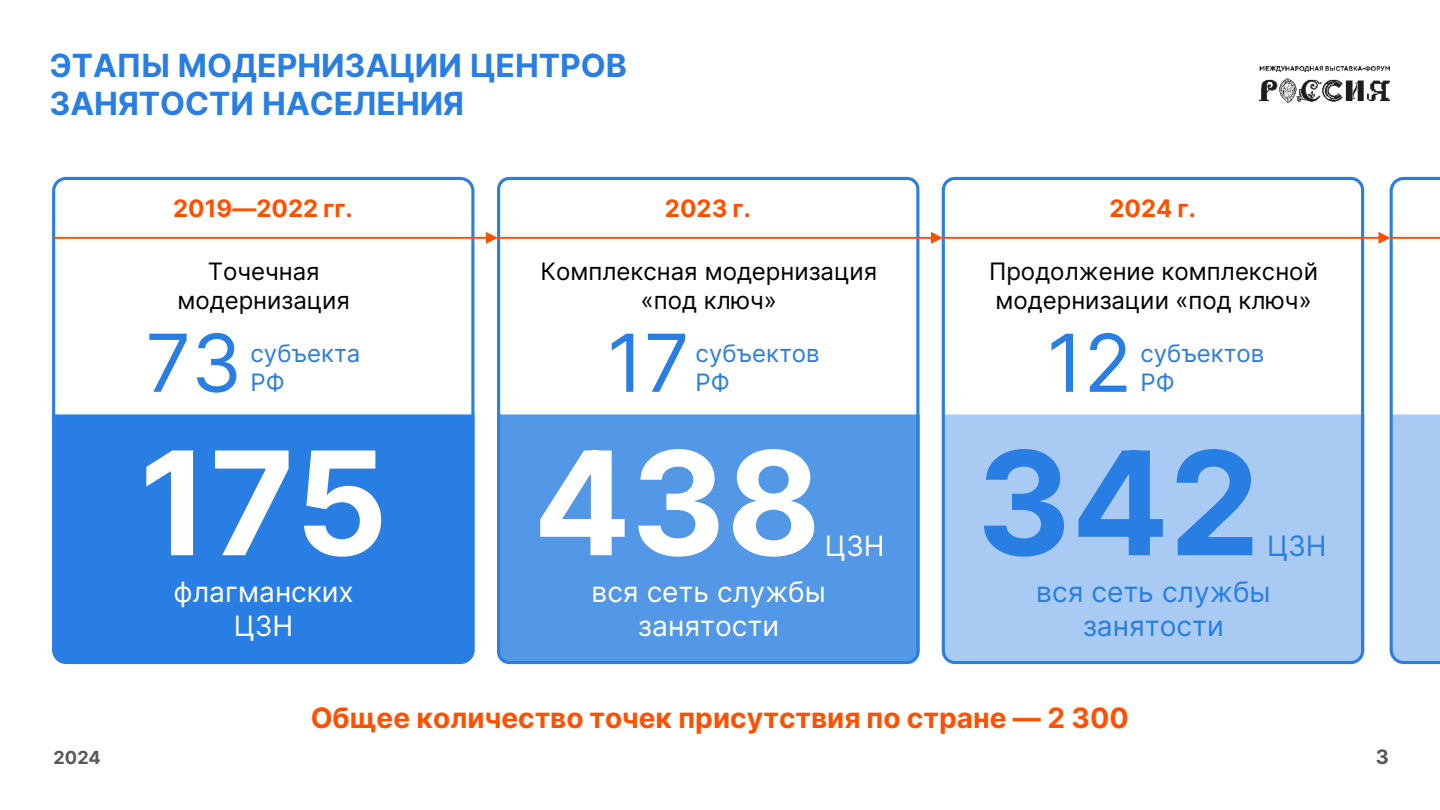
<style>
.page{position:relative;width:1440px;height:810px;background:#fff}
.page>*{position:absolute;margin:0;border:0;box-sizing:border-box;transform-origin:0 0}
.t1{font:700 144px "Inter";color:#fff}
.t2{font:700 144px "Inter";color:#287ee2}
.t3{font:80px "Inter";color:#287ee2}
.t4{font:700 32px/38.4px "Inter";color:#287ee2}
.t5{font:700 28px "Inter";color:#ff5000}
.t6{font:28px/33.6px "Inter";color:#fff;text-align:center}
.t7{font:28px/33.6px "Inter";color:#287ee2;text-align:center}
.t8{font:24px/28.8px "Inter";color:#000;text-align:center}
.t9{font:24px/28.8px "Inter";color:#287ee2}
.t10{font:700 24px "Inter";color:#ff5000}
.t11{font:700 20px "Inter";color:#595959}
.t12{font:700 18px "Inter";color:#595959}
</style>
<div class="page">
<div style="left:56px;top:414px;width:418px;height:246px;background:#287ee2"></div>
<div style="left:52px;top:177px;width:422px;height:487px;border:3px solid #287ee2;border-radius:13px"></div>
<div style="left:501px;top:414px;width:419px;height:246px;background:#5397e7"></div>
<div style="left:497px;top:177px;width:422px;height:487px;border:3px solid #287ee2;border-radius:11px"></div>
<div style="left:946px;top:414px;width:414px;height:246px;background:#a9cbf3"></div>
<div style="left:942px;top:177px;width:422px;height:487px;border:3px solid #287ee2;border-radius:12px"></div>
<hr style="left:53px;top:237px;width:435px;height:2px;background:#ff5000">
<svg style="left:486px;top:232px;width:12px;height:12px"></svg>
<hr style="left:498px;top:237px;width:435px;height:2px;background:#ff5000">
<svg style="left:931px;top:232px;width:12px;height:12px"></svg>
<hr style="left:943px;top:237px;width:437px;height:2px;background:#ff5000">
<svg style="left:1378px;top:177px;width:62px;height:487px"></svg>
<hr style="left:1390px;top:237px;width:50px;height:2px;background:#ff5000">
<img style="left:1259px;top:66px;width:130px;height:37px">
<p class="t4" style="left:49px;top:46px;width:579px">ЭТАПЫ МОДЕРНИЗАЦИИ ЦЕНТРОВ<br>ЗАНЯТОСТИ НАСЕЛЕНИЯ</p>
<p class="t10" style="left:173px;top:191px;width:181px">2019—2022 гг.</p>
<p class="t10" style="left:665px;top:191px;width:88px">2023 г.</p>
<p class="t8" style="left:177px;top:257px;width:174px">Точечная модернизация</p>
<p class="t3" style="left:145px;top:305px;width:98px">73</p>
<p class="t9" style="left:251px;top:339px;width:111px">субъекта<br>РФ</p>
<p class="t8" style="left:541px;top:257px;width:338px">Комплексная модернизация «под ключ»</p>
<p class="t3" style="left:607px;top:305px;width:84px">17</p>
<p class="t9" style="left:696px;top:339px;width:126px">субъектов<br>РФ</p>
<p class="t10" style="left:1109px;top:191px;width:88px">2024 г.</p>
<p class="t8" style="left:989px;top:257px;width:330px;text-align:left">Продолжение комплексной модернизации «под ключ»</p>
<p class="t3" style="left:1047px;top:305px;width:87px">12</p>
<p class="t9" style="left:1140px;top:339px;width:126px">субъектов<br>РФ</p>
<p class="t1" style="left:139px;top:398px;width:251px">175</p>
<p class="t6" style="left:174px;top:574px;width:182px">флагманских<br>ЦЗН</p>
<p class="t1" style="left:533px;top:398px;width:289px">438</p>
<p class="t2" style="left:977px;top:398px;width:285px">342</p>
<p class="t6" style="left:825px;top:529px;width:61px">ЦЗН</p>
<p class="t7" style="left:1267px;top:529px;width:61px">ЦЗН</p>
<p class="t6" style="left:592px;top:574px;width:236px">вся сеть службы занятости</p>
<p class="t7" style="left:1036px;top:574px;width:236px">вся сеть службы занятости</p>
<p class="t5" style="left:311px;top:698px;width:820px">Общее количество точек присутствия по стране — 2 300</p>
<p class="t12" style="left:54px;top:745px;width:49px">2024</p>
<p class="t11" style="left:1376px;top:742px;width:15px">3</p>
</div>
